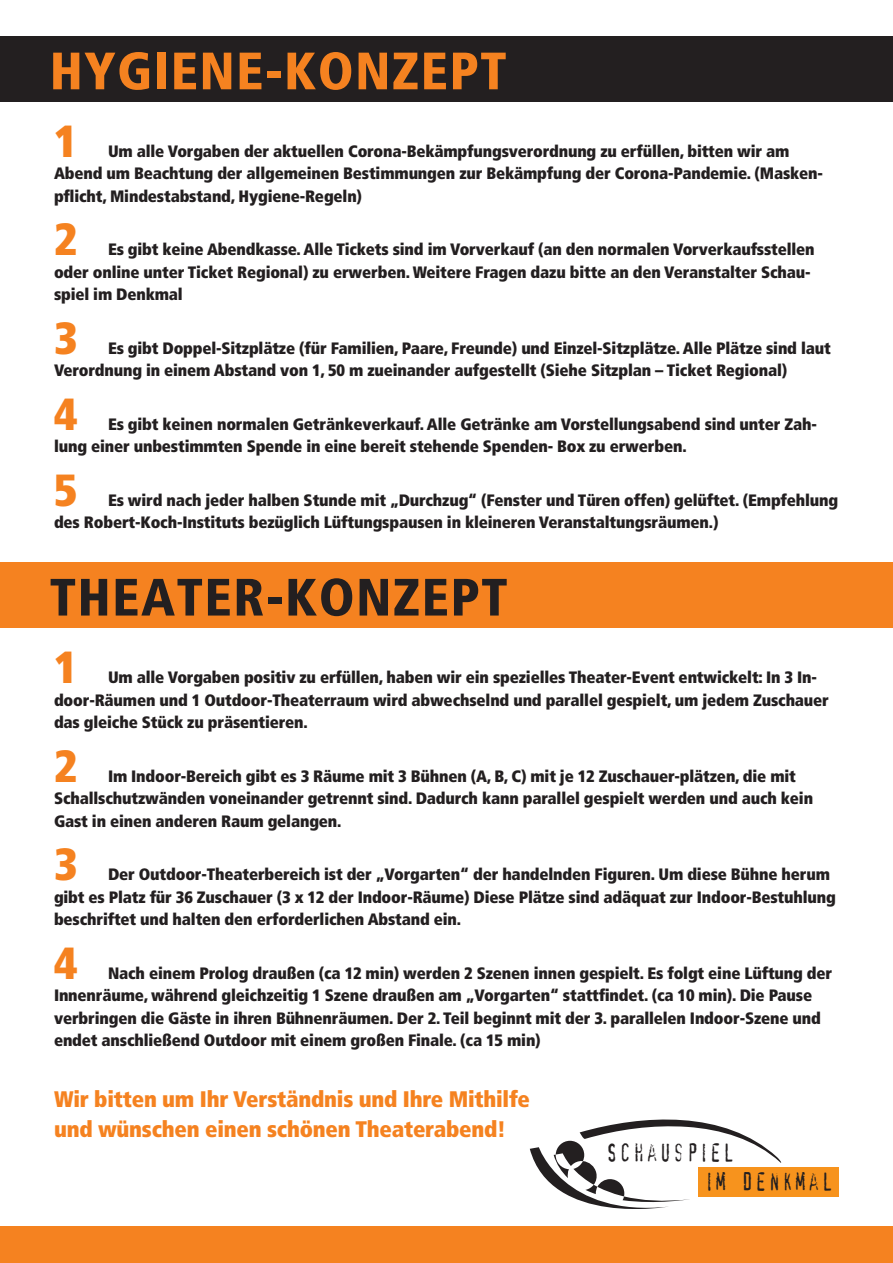
<style>
.page{position:relative;width:893px;height:1263px;background:#fff}
.page>*{position:absolute;margin:0;border:0;box-sizing:border-box;transform-origin:0 0}
.t1{font:900 condensed 52.5px "Frutiger";letter-spacing:.03em;color:#f58220}
.t2{font:900 condensed 52.5px "Frutiger";letter-spacing:.03em;color:#231f20}
.body{font:900 condensed 45px "Frutiger";color:#f58220}
.t3{font:24.45px/29.5px "Confidential";letter-spacing:.12em;color:#231f20;scale:.88 1}
.body-2{font:900 condensed 22.5px/30px "Frutiger";letter-spacing:-.01em;color:#f58220}
.body-3{font:900 condensed 16.5px/22.5px "Frutiger";letter-spacing:-.01em;color:#231f20}
</style>
<div class="page">
<div style="left:0;top:36px;width:893px;height:66px;background:#231f20"></div>
<div style="left:0;top:562px;width:893px;height:66px;background:#f58220"></div>
<div style="left:698px;top:1167px;width:141px;height:29px;background:#f7931d"></div>
<svg style="left:530px;top:1120px;width:252px;height:89px"></svg>
<div style="left:0;top:1227px;width:893px;height:36px;background:#f58220"></div>
<p class="t1" style="left:50px;top:39px;width:458px">HYGIENE-KONZEPT</p>
<p class="body" style="left:54px;top:114px;width:25px">1</p>
<p class="body-3" style="left:54px;top:140px;width:770px;text-indent:54px">Um alle Vorgaben der aktuellen Corona-Bekämpfungsverordnung zu erfüllen, bitten wir am<br>Abend um Beachtung der allgemeinen Bestimmungen zur Bekämpfung der Corona-Pandemie. (Masken&shy;pflicht, Mindestabstand, Hygiene-Regeln)</p>
<p class="body" style="left:54px;top:212px;width:25px">2</p>
<p class="body-3" style="left:54px;top:238px;width:762px;text-indent:54px">Es gibt keine Abendkasse. Alle Tickets sind im Vorverkauf (an den normalen Vorverkaufsstellen oder online unter Ticket Regional) zu erwerben. Weitere Fragen dazu bitte an den Veranstalter Schau&shy;spiel im Denkmal</p>
<p class="body" style="left:54px;top:311px;width:25px">3</p>
<p class="body-3" style="left:54px;top:337px;width:778px;text-indent:54px">Es gibt Doppel-Sitzplätze (für Familien, Paare, Freunde) und Einzel-Sitzplätze. Alle Plätze sind laut<br>Verordnung in einem Abstand von 1, 50 m zueinander aufgestellt (Siehe Sitzplan – Ticket Regional)</p>
<p class="body" style="left:54px;top:387px;width:25px">4</p>
<p class="body-3" style="left:54px;top:413px;width:764px;text-indent:54px">Es gibt keinen normalen Getränkeverkauf. Alle Getränke am Vorstellungsabend sind unter Zah&shy;lung einer unbestimmten Spende in eine bereit stehende Spenden- Box zu erwerben.</p>
<p class="body" style="left:54px;top:463px;width:25px">5</p>
<p class="body-3" style="left:54px;top:489px;width:786px;text-indent:54px">Es wird nach jeder halben Stunde mit „Durchzug“ (Fenster und Türen offen) gelüftet. (Empfehlung des Robert-Koch-Instituts bezüglich Lüftungspausen in kleineren Veranstaltungsräumen.)</p>
<p class="t2" style="left:50px;top:566px;width:459px">THEATER-KONZEPT</p>
<p class="body" style="left:54px;top:640px;width:25px">1</p>
<p class="body-3" style="left:54px;top:666px;width:776px;text-indent:54px">Um alle Vorgaben positiv zu erfüllen, haben wir ein spezielles Theater-Event entwickelt: In 3 In&shy;door-Räumen und 1 Outdoor-Theaterraum wird abwechselnd und parallel gespielt, um jedem Zuschauer das gleiche Stück zu präsentieren.</p>
<p class="body" style="left:54px;top:738px;width:25px">2</p>
<p class="body-3" style="left:54px;top:764px;width:761px;text-indent:54px">Im Indoor-Bereich gibt es 3 Räume mit 3 Bühnen (A, B, C) mit je 12 Zuschauer-plätzen, die mit<br>Schallschutzwänden voneinander getrennt sind. Dadurch kann parallel gespielt werden und auch kein<br>Gast in einen anderen Raum gelangen.</p>
<p class="body" style="left:54px;top:837px;width:25px">3</p>
<p class="body-3" style="left:54px;top:863px;width:783px;text-indent:54px">Der Outdoor-Theaterbereich ist der „Vorgarten“ der handelnden Figuren. Um diese Bühne herum gibt es Platz für 36 Zuschauer (3 x 12 der Indoor-Räume) Diese Plätze sind adäquat zur Indoor-Bestuhlung beschriftet und halten den erforderlichen Abstand ein.</p>
<p class="body" style="left:54px;top:935px;width:25px">4</p>
<p class="body-3" style="left:54px;top:961px;width:780px;text-indent:54px">Nach einem Prolog draußen (ca 12 min) werden 2 Szenen innen gespielt. Es folgt eine Lüftung der Innenräume, während gleichzeitig 1 Szene draußen am „Vorgarten“ stattfindet. (ca 10 min). Die Pause verbringen die Gäste in ihren Bühnenräumen. Der 2. Teil beginnt mit der 3. parallelen Indoor-Szene und endet anschließend Outdoor mit einem großen Finale. (ca 15 min)</p>
<p class="body-2" style="left:54px;top:1084px;width:478px">Wir bitten um Ihr Verständnis und Ihre Mithilfe und wünschen einen schönen Theaterabend!</p>
<p class="t3" style="left:706px;top:1138px;width:145px;text-indent:-99px">SCHAUSPIEL<br>IM DENKMAL</p>
</div>
